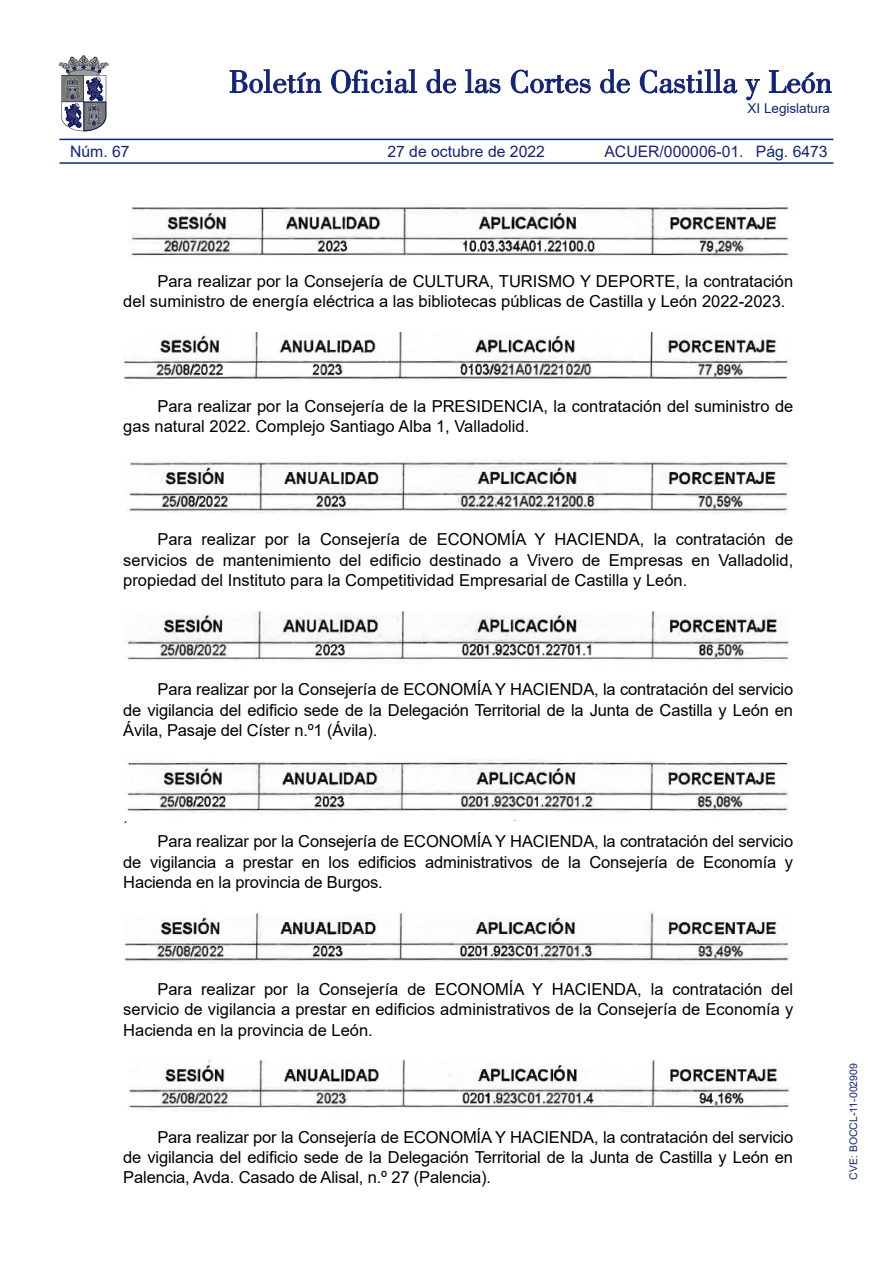
<style>
.page{position:relative;width:893px;height:1263px;background:#fff}
.page>*{position:absolute;margin:0;border:0;box-sizing:border-box;transform-origin:0 0}
.TextoCuerpo{font:16.5px/20.4px "Arial";color:#000;text-align:justify}
.t1{font:15.75px "Arial";color:#132477}
.t2{font:13.5px "Arial";color:#132477}
.t3{font:10.5px "Arial";color:#132477}
</style>
<div class="page">
<svg style="left:230px;top:69px;width:91px;height:24px"></svg>
<svg style="left:331px;top:69px;width:86px;height:24px"></svg>
<svg style="left:426px;top:69px;width:30px;height:24px"></svg>
<svg style="left:465px;top:69px;width:35px;height:24px"></svg>
<svg style="left:511px;top:70px;width:80px;height:23px"></svg>
<svg style="left:600px;top:69px;width:30px;height:24px"></svg>
<svg style="left:640px;top:69px;width:97px;height:24px"></svg>
<svg style="left:745px;top:79px;width:15px;height:21px"></svg>
<svg style="left:769px;top:70px;width:63px;height:23px"></svg>
<svg style="left:59px;top:55px;width:50px;height:76px"></svg>
<hr style="left:60px;top:162px;width:773px;height:2px;background:#132477">
<hr style="left:60px;top:139px;width:773px;height:1px;background:#132477">
<img style="left:131px;top:205px;width:658px;height:52px">
<img style="left:123px;top:332px;width:666px;height:49px">
<img style="left:129px;top:459px;width:660px;height:55px">
<img style="left:126px;top:612px;width:663px;height:50px">
<img style="left:126px;top:760px;width:664px;height:61px">
<img style="left:124px;top:912px;width:666px;height:51px">
<img style="left:129px;top:1059px;width:661px;height:52px">
<p class="t2" style="left:747px;top:99px;width:84px">XI Legislatura</p>
<p class="t1" style="left:70px;top:140px;width:61px">Núm. 67</p>
<p class="t1" style="left:387px;top:140px;width:159px">27 de octubre de 2022</p>
<p class="t1" style="left:604px;top:140px;width:225px">ACUER/000006-01. Pág. 6473</p>
<p class="TextoCuerpo" style="left:123px;top:270px;width:671px;text-indent:34px">Para realizar por la Consejería de CULTURA, TURISMO Y DEPORTE, la contratación del suministro de energía eléctrica a las bibliotecas públicas de Castilla y León 2022-2023.</p>
<p class="TextoCuerpo" style="left:123px;top:396px;width:671px;text-indent:34px">Para realizar por la Consejería de la PRESIDENCIA, la contratación del suministro de gas natural 2022. Complejo Santiago Alba 1, Valladolid.</p>
<p class="TextoCuerpo" style="left:123px;top:529px;width:671px;text-indent:34px">Para realizar por la Consejería de ECONOMÍA Y HACIENDA, la contratación de servicios de mantenimiento del edificio destinado a Vivero de Empresas en Valladolid, propiedad del Instituto para la Competitividad Empresarial de Castilla y León.</p>
<p class="TextoCuerpo" style="left:123px;top:679px;width:671px;text-indent:34px">Para realizar por la Consejería de ECONOMÍA Y HACIENDA, la contratación del servicio de vigilancia del edificio sede de la Delegación Territorial de la Junta de Castilla y León en Ávila, Pasaje del Císter n.º1 (Ávila).</p>
<p class="TextoCuerpo" style="left:123px;top:805px;width:6px">,</p>
<p class="TextoCuerpo" style="left:123px;top:831px;width:671px;text-indent:34px">Para realizar por la Consejería de ECONOMÍA Y HACIENDA, la contratación del servicio de vigilancia a prestar en los edificios administrativos de la Consejería de Economía y Hacienda en la provincia de Burgos.</p>
<p class="TextoCuerpo" style="left:123px;top:979px;width:671px;text-indent:34px">Para realizar por la Consejería de ECONOMÍA Y HACIENDA, la contratación del servicio de vigilancia a prestar en edificios administrativos de la Consejería de Economía y Hacienda en la provincia de León.</p>
<p class="TextoCuerpo" style="left:123px;top:1126px;width:671px;text-indent:34px">Para realizar por la Consejería de ECONOMÍA Y HACIENDA, la contratación del servicio de vigilancia del edificio sede de la Delegación Territorial de la Junta de Castilla y León en Palencia, Avda. Casado de Alisal, n.º 27 (Palencia).</p>
<p class="t3" style="left:846px;top:1180px;width:118px;rotate:-90deg">CVE: BOCCL-11-002909</p>
</div>
